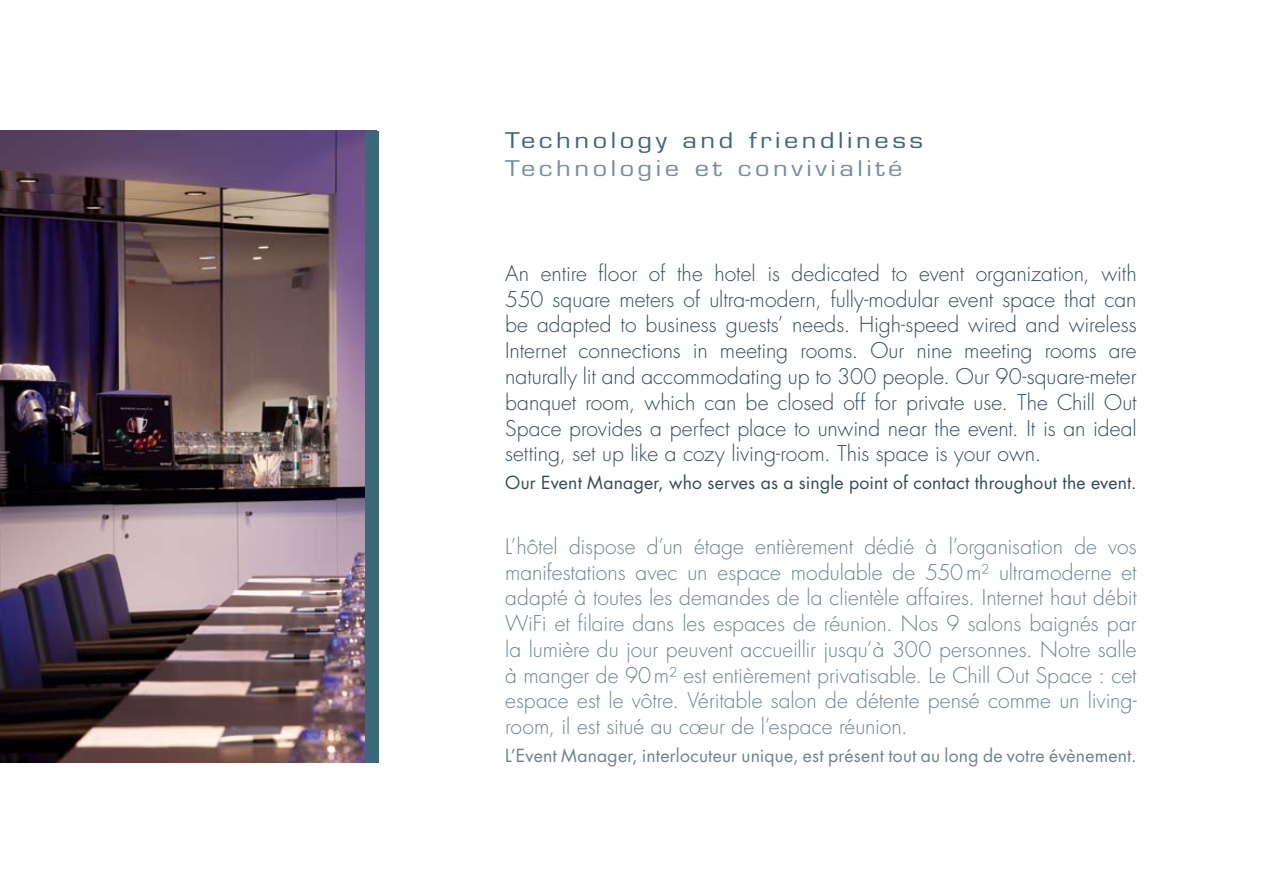
<style>
.page{position:relative;width:1263px;height:893px;background:#fff}
.page>*{position:absolute;margin:0;border:0;box-sizing:border-box;transform-origin:0 0}
.t1{font:300 21.15px/25.8px "Futura";letter-spacing:-.005em;color:#344b57;text-align:justify}
.t2{font:300 21.15px/25.8px "Futura";letter-spacing:-.005em;color:#6d838e;text-align:justify}
.t3{font:21.15px "Eurostile";letter-spacing:.14em;color:#3c687a;scale:1.2 1}
.t4{font:21.15px "Eurostile";letter-spacing:.14em;color:#738f9e;scale:1.2 1}
.t5{font:17.55px "Futura";letter-spacing:.015em;color:#6d838e}
.t6{font:17.55px "Futura";letter-spacing:.01em;color:#344b57}
</style>
<div class="page">
<img style="left:0;top:131px;width:366px;height:631px">
<div style="left:366px;top:131px;width:13px;height:631px;background:#3c687a"></div>
<p class="t3" style="left:505px;top:127px;width:350px">Technology and friendliness</p>
<p class="t4" style="left:505px;top:155px;width:333px">Technologie et convivialité</p>
<p class="t1" style="left:505px;top:261px;width:633px">An entire floor of the hotel is dedicated to event organization, with 550 square meters of ultra-modern, fully-modular event space that can be adapted to business guests’ needs. High-speed wired and wireless Internet connections in meeting rooms. Our nine meeting rooms are naturally lit and accommodating up to 300 people. Our 90-square-meter banquet room, which can be closed off for private use. The Chill Out Space provides a perfect place to unwind near the event. It is an ideal setting, set up like a cozy living-room. This space is your own.</p>
<p class="t6" style="left:505px;top:471px;width:633px">Our Event Manager, who serves as a single point of contact throughout the event.</p>
<p class="t2" style="left:505px;top:533px;width:633px">L’hôtel dispose d’un étage entièrement dédié à l’organisation de vos manifestations avec un espace modulable de 550m² ultramoderne et adapté à toutes les demandes de la clientèle affaires. Internet haut débit WiFi et filaire dans les espaces de réunion. Nos 9 salons baignés par la lumière du jour peuvent accueillir jusqu’à 300 personnes. Notre salle à manger de 90m² est entièrement privatisable. Le Chill Out Space : cet espace est le vôtre. Véritable salon de détente pensé comme un living&shy;room, il est situé au cœur de l’espace réunion.</p>
<p class="t5" style="left:505px;top:743px;width:633px">L’Event Manager, interlocuteur unique, est présent tout au long de votre évènement.</p>
</div>
